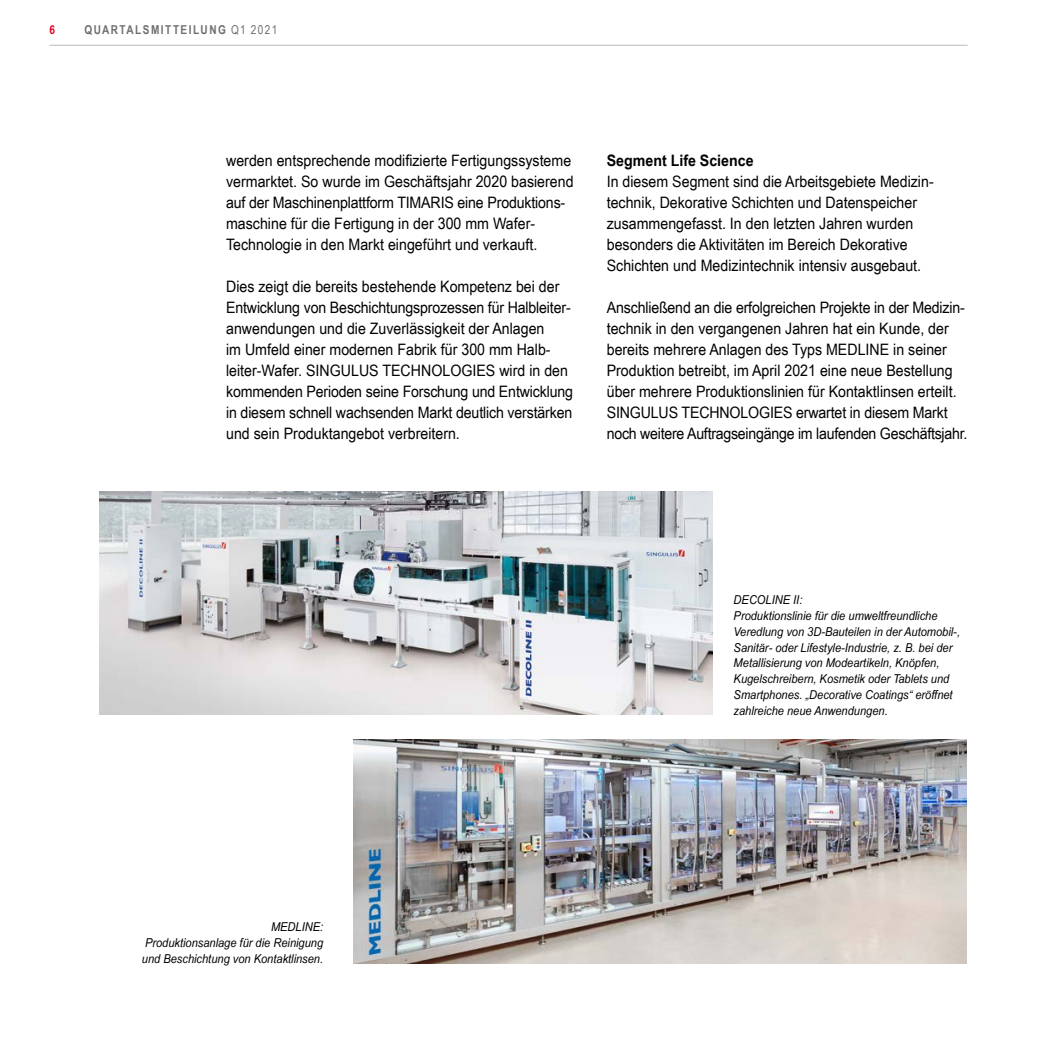
<style>
.page{position:relative;width:1042px;height:1042px;background:#fff}
.page>*{position:absolute;margin:0;border:0;box-sizing:border-box;transform-origin:0 0}
.t1{font:15.75px/21px "Arial Narrow";color:#000;scale:1.1 1}
.t2{font:700 15.75px "Arial Narrow";color:#000;scale:1.1 1}
.t3{font:italic 12.25px/15.8px "Arial Narrow";color:#000;text-align:justify;scale:1.1 1}
.t4{font:700 12.25px "Arial Narrow";letter-spacing:.12em;color:#6f6f6e}
.t5{font:700 12.25px "Arial Narrow";color:#e40026}
.s1{font-weight:400}
</style>
<div class="page">
<hr style="left:50px;top:45px;width:917px;height:1px;background:#bbbcbd">
<img style="left:353px;top:740px;width:613px;height:223px">
<img style="left:99px;top:491px;width:613px;height:223px">
<p class="t5" style="left:50px;top:20px;width:7px">6</p>
<p class="t4" style="left:84px;top:20px;width:194px">QUARTALSMITTEILUNG <span class="s1">Q1 2021</span></p>
<p class="t1" style="left:226px;top:149px;width:317px">werden entsprechende modifizierte Fertigungssysteme vermarktet. So wurde im Geschäftsjahr 2020 basierend auf der Maschinenplattform TIMARIS eine Produktions&shy;maschine für die Fertigung in der 300 mm Wafer-Technologie in den Markt eingeführt und verkauft.</p>
<p class="t1" style="left:226px;top:275px;width:317px">Dies zeigt die bereits bestehende Kompetenz bei der Entwicklung von Beschichtungsprozessen für Halbleiter&shy;anwendungen und die Zuverlässigkeit der Anlagen<br>im Umfeld einer modernen Fabrik für 300 mm Halb&shy;leiter-Wafer. SINGULUS TECHNOLOGIES wird in den kommenden Perioden seine Forschung und Entwicklung in diesem schnell wachsenden Markt deutlich verstärken und sein Produktangebot verbreitern.</p>
<p class="t2" style="left:607px;top:149px;width:135px">Segment Life Science</p>
<p class="t1" style="left:607px;top:170px;width:299px">In diesem Segment sind die Arbeitsgebiete Medizin&shy;technik, Dekorative Schichten und Datenspeicher zusammengefasst. In den letzten Jahren wurden besonders die Aktivitäten im Bereich Dekorative Schichten und Medizintechnik intensiv ausgebaut.</p>
<p class="t1" style="left:607px;top:296px;width:329px">Anschließend an die erfolgreichen Projekte in der Medizin&shy;technik in den vergangenen Jahren hat ein Kunde, der bereits mehrere Anlagen des Typs MEDLINE in seiner Produktion betreibt, im April 2021 eine neue Bestellung über mehrere Produktionslinien für Kontaktlinsen erteilt.<br>SINGULUS TECHNOLOGIES erwartet in diesem Markt noch weitere Auftragseingänge im laufenden Geschäftsjahr.</p>
<p class="t3" style="left:733px;top:592px;width:207px;text-align:left">DECOLINE II:<br>Produktionslinie für die umweltfreundliche Veredlung von 3D-Bauteilen in der Automobil-, Sanitär- oder Lifestyle-Industrie, z. B. bei der Metallisierung von Modeartikeln, Knöpfen, Kugelschreibern, Kosmetik oder Tablets und Smartphones. „Decorative Coatings“ eröffnet zahlreiche neue Anwendungen.</p>
<p class="t3" style="left:142px;top:918px;width:166px;text-indent:129px">MEDLINE:<br>Produktionsanlage für die Reinigung und Beschichtung von Kontaktlinsen.</p>
</div>
